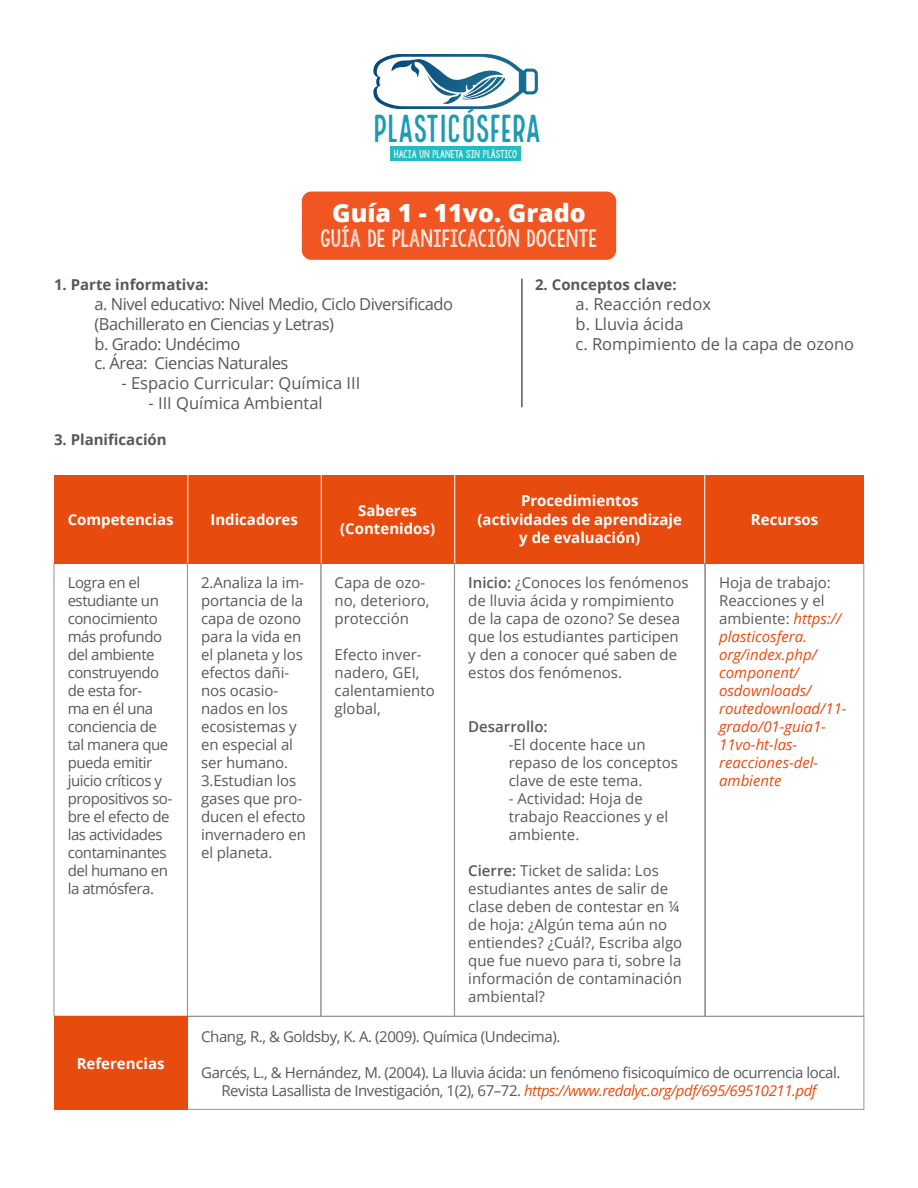
<style>
.page{position:relative;width:918px;height:1188px;background:#fff}
.page>*{position:absolute;margin:0;border:0;box-sizing:border-box;transform-origin:0 0}
.t1{font:38.25px "Local Brewery Sans";letter-spacing:-.09em;color:#1d9bb2}
.t2{font:800 25.05px "Open Sans";color:#fff}
.t3{font:19.65px "KG Allof Me";color:#fff}
.Tabulaciones{font:16.5px/19.8px "Open Sans";letter-spacing:-.03em;color:#57585a}
.Tabulaciones-2{font:16.5px "Open Sans";color:#57585a}
.Texto_Normal{font:15px/18px "Open Sans";letter-spacing:-.01em;color:#57585a}
.Texto_Normal-2{font:15px/18px "Open Sans";letter-spacing:-.03em;color:#57585a}
.Texto_Normal-3{font:italic 15px/18px "Open Sans";color:#e84b0e}
.Subtítulo{font:700 15px "Open Sans";color:#fff}
.Tabulaciones-3{font:15px/18px "Open Sans";color:#57585a}
.Subtítulo-2{font:700 15px "Open Sans";color:#57585a}
.Texto_Normal-4{font:600 15px "Open Sans";color:#57585a}
.t4{font:8.85px "KG Allof Me";color:#fff}
.s1{font-weight:600}
.s2{font-style:normal;color:#57585a}
.s3{font-style:italic;color:#e84b0e}
</style>
<div class="page">
<div style="left:390px;top:146px;width:131px;height:15px;background:#21bdc0"></div>
<svg style="left:373px;top:54px;width:165px;height:59px"></svg>
<div style="left:302px;top:192px;width:314px;height:68px;background:#f15622;border-radius:10px"></div>
<hr style="left:521px;top:279px;width:2px;height:128px;background:#57585a">
<div style="left:54px;top:563px;width:134px;height:453px;border:1px solid #939598"></div>
<div style="left:187px;top:563px;width:134px;height:453px;border:1px solid #939598"></div>
<div style="left:321px;top:563px;width:134px;height:453px;border:1px solid #939598"></div>
<div style="left:705px;top:563px;width:159px;height:453px;border:1px solid #939598"></div>
<div style="left:454px;top:563px;width:251px;height:453px;border:1px solid #939598"></div>
<div style="left:54px;top:475px;width:133px;height:88px;background:#e84b0e"></div>
<div style="left:187px;top:475px;width:134px;height:88px;background:#e84b0e"></div>
<div style="left:321px;top:475px;width:133px;height:88px;background:#e84b0e"></div>
<div style="left:705px;top:475px;width:159px;height:88px;background:#e84b0e"></div>
<div style="left:454px;top:475px;width:251px;height:88px;background:#e84b0e"></div>
<hr style="left:188px;top:475px;width:1px;height:88px;background:#fff">
<hr style="left:321px;top:475px;width:1px;height:88px;background:#fff">
<hr style="left:454px;top:475px;width:1px;height:88px;background:#fff">
<hr style="left:704px;top:475px;width:1px;height:88px;background:#fff">
<div style="left:187px;top:1016px;width:677px;height:94px;border:1px solid #939598"></div>
<div style="left:54px;top:1016px;width:133px;height:94px;background:#e84b0e"></div>
<p class="t1" style="left:371px;top:106px;width:173px">PLASTICoSFERA</p>
<p class="t4" style="left:394px;top:148px;width:125px">HACIA UN PLANETA SIN PLÁSTICO</p>
<p class="t2" style="left:332px;top:194px;width:255px">Guía 1 - 11vo. Grado</p>
<p class="t3" style="left:321px;top:225px;width:278px">GUÍA DE PLANIFICACIÓN DOCENTE</p>
<p class="Subtítulo-2" style="left:54px;top:274px;width:156px">1. Parte informativa:</p>
<p class="Tabulaciones" style="left:94px;top:294px;width:360px">a. Nivel educativo: Nivel Medio, Ciclo Diversificado (Bachillerato en Ciencias y Letras)</p>
<p class="Tabulaciones" style="left:94px;top:333px;width:147px">b. Grado: Undécimo</p>
<p class="Tabulaciones" style="left:94px;top:353px;width:195px">c. Área: Ciencias Naturales</p>
<p class="Tabulaciones-2" style="left:122px;top:372px;width:240px">- Espacio Curricular: Química III</p>
<p class="Tabulaciones-2" style="left:148px;top:392px;width:176px">- III Química Ambiental</p>
<p class="Subtítulo-2" style="left:54px;top:429px;width:114px">3. Planificación</p>
<p class="Subtítulo-2" style="left:535px;top:274px;width:143px">2. Conceptos clave:</p>
<p class="Tabulaciones-2" style="left:576px;top:293px;width:137px">a. Reacción redox</p>
<p class="Tabulaciones-2" style="left:576px;top:312px;width:110px">b. Lluvia ácida</p>
<p class="Tabulaciones-2" style="left:576px;top:332px;width:280px">c. Rompimiento de la capa de ozono</p>
<p class="Subtítulo" style="left:68px;top:509px;width:107px">Competencias</p>
<p class="Subtítulo" style="left:210px;top:509px;width:89px">Indicadores</p>
<p class="Texto_Normal-2" style="left:68px;top:574px;width:106px">Logra en el estudiante un conocimiento más profundo del ambiente construyendo de esta for-<br>ma en él una conciencia de tal manera que pueda emitir juicio críticos y propositivos so&shy;bre el efecto de las actividades contaminantes del humano en la atmósfera.</p>
<p class="Texto_Normal" style="left:201px;top:574px;width:104px">2.Analiza la im&shy;portancia de la capa de ozono para la vida en el planeta y los efectos dañi&shy;nos ocasio&shy;nados en los ecosistemas y en especial al ser humano.</p>
<p class="Texto_Normal" style="left:201px;top:772px;width:106px">3.Estudian los gases que pro&shy;ducen el efecto invernadero en el planeta.</p>
<p class="Subtítulo" style="left:358px;top:500px;width:60px">Saberes</p>
<p class="Subtítulo" style="left:340px;top:518px;width:96px">(Contenidos)</p>
<p class="Texto_Normal" style="left:335px;top:574px;width:96px">Capa de ozo&shy;no, deterioro, protección</p>
<p class="Texto_Normal" style="left:335px;top:646px;width:102px">Efecto inver&shy;nadero, GEI, calentamiento global,</p>
<p class="Subtítulo" style="left:521px;top:490px;width:119px">Procedimientos</p>
<p class="Subtítulo" style="left:478px;top:509px;width:206px">(actividades de aprendizaje</p>
<p class="Subtítulo" style="left:519px;top:527px;width:123px">y de evaluación)</p>
<p class="Texto_Normal" style="left:468px;top:574px;width:222px"><span class="s1">Inicio:</span> ¿Conoces los fenómenos de lluvia ácida y rompimiento de la capa de ozono? Se desea que los estudiantes participen y den a conocer qué saben de estos dos fenómenos.</p>
<p class="Texto_Normal-4" style="left:468px;top:717px;width:81px">Desarrollo:</p>
<p class="Tabulaciones-3" style="left:509px;top:736px;width:171px">-El docente hace un repaso de los conceptos clave de este tema.</p>
<p class="Tabulaciones-3" style="left:509px;top:790px;width:161px">- Actividad: Hoja de trabajo Reacciones y el ambiente.</p>
<p class="Texto_Normal" style="left:468px;top:862px;width:216px"><span class="s1">Cierre:</span> Ticket de salida: Los estudiantes antes de salir de clase deben de contestar en ¼ de hoja: ¿Algún tema aún no entiendes? ¿Cuál?, Escriba algo que fue nuevo para ti, sobre la información de contaminación ambiental?</p>
<p class="Subtítulo" style="left:751px;top:509px;width:69px">Recursos</p>
<p class="Texto_Normal-3" style="left:719px;top:574px;width:129px"><span class="s2">Hoja de trabajo:<br>Reacciones y el ambiente:</span> https:// plasticosfera. org/index.php/ component/ osdownloads/ routedownload/11- grado/01-guia1-<br>11vo-ht-las&shy;reacciones-del&shy;ambiente</p>
<p class="Subtítulo" style="left:77px;top:1053px;width:89px">Referencias</p>
<p class="Texto_Normal-2" style="left:201px;top:1027px;width:361px">Chang, R., &amp; Goldsby, K. A. (2009). Química (Undecima).</p>
<p class="Texto_Normal-2" style="left:201px;top:1063px;width:641px;text-align:center">Garcés, L., &amp; Hernández, M. (2004). La lluvia ácida: un fenómeno fisicoquímico de ocurrencia local.<br>Revista Lasallista de Investigación, 1(2), 67–72. <span class="s3">https://www.redalyc.org/pdf/695/69510211.pdf</span></p>
</div>
